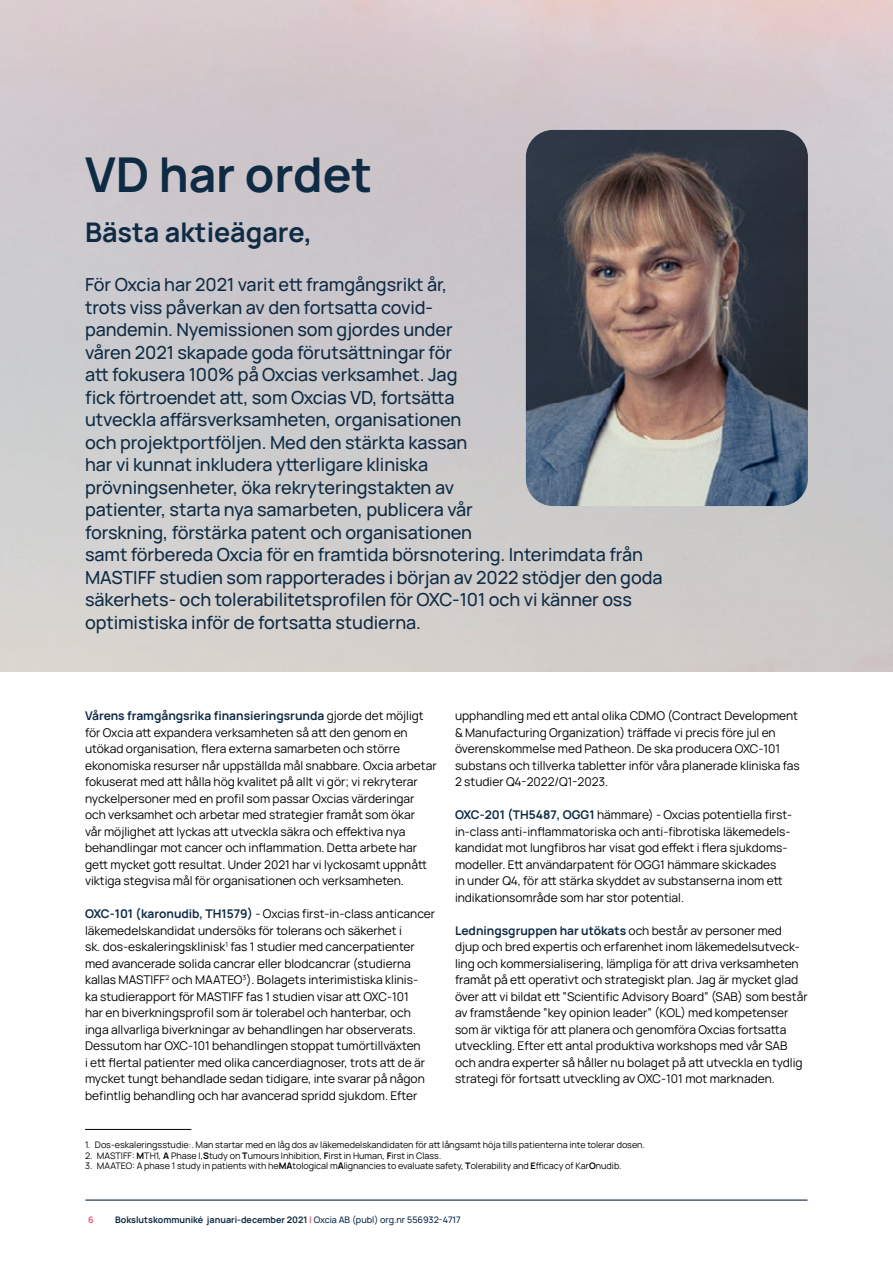
<style>
.page{position:relative;width:893px;height:1263px;background:#fff}
.page>*{position:absolute;margin:0;border:0;box-sizing:border-box;transform-origin:0 0}
.t1{font:700 48px "Manrope";color:#0f2b44}
.H1_liten{font:700 27px "Manrope";color:#0f2b44}
.Mindre_ingress{font:500 18px/22.5px "Manrope";letter-spacing:-.005em;color:#0f2b44}
.Inledande_Normal{font:12px/16.5px "Manrope";color:#000}
.Fotnot{font:9px "Manrope";color:#000}
.t2{font:700 9px "Manrope";color:#0f2b44}
.t3{font:700 9px "Manrope";color:#ed5a6c}
.s1{font-weight:700;color:#0f2b44}
.s2{font-weight:700}
.s3{color:#ed5a6c}
.s4{font-weight:500}
</style>
<div class="page">
<hr style="left:86px;top:1199px;width:721px;height:2px;background:#0f2b44">
<div style="left:0;top:0;width:893px;height:672px;background:#cecacc"></div>
<img style="left:526px;top:130px;width:282px;height:376px">
<hr style="left:85px;top:1129px;width:106px;height:1px;background:#000">
<h1 class="t1" style="left:85px;top:141px;width:289px">VD har ordet</h1>
<p class="H1_liten" style="left:85px;top:213px;width:229px">Bästa aktieägare,</p>
<p class="Mindre_ingress" style="left:85px;top:272px;width:579px">För Oxcia har 2021 varit ett framgångsrikt år,<br>trots viss påverkan av den fortsatta covid-<br>pandemin. Nyemissionen som gjordes under<br>våren 2021 skapade goda förutsättningar för<br>att fokusera 100% på Oxcias verksamhet. Jag<br>fick förtroendet att, som Oxcias VD, fortsätta<br>utveckla affärsverksamheten, organisationen<br>och projektportföljen. Med den stärkta kassan<br>har vi kunnat inkludera ytterligare kliniska<br>prövningsenheter, öka rekryteringstakten av<br>patienter, starta nya samarbeten, publicera vår<br>forskning, förstärka patent och organisationen<br>samt förbereda Oxcia för en framtida börsnotering. Interimdata från MASTIFF studien som rapporterades i början av 2022 stödjer den goda säkerhets- och tolerabilitetsprofilen för OXC-101 och vi känner oss optimistiska inför de fortsatta studierna.</p>
<p class="Inledande_Normal" style="left:85px;top:707px;width:353px"><span class="s1">Vårens framgångsrika finansieringsrunda</span> gjorde det möjligt för Oxcia att expandera verksamheten så att den genom en utökad organisation, flera externa samarbeten och större ekonomiska resurser når uppställda mål snabbare. Oxcia arbetar fokuserat med att hålla hög kvalitet på allt vi gör; vi rekryterar nyckelpersoner med en profil som passar Oxcias värderingar och verksamhet och arbetar med strategier framåt som ökar<br>vår möjlighet att lyckas att utveckla säkra och effektiva nya behandlingar mot cancer och inflammation. Detta arbete har gett mycket gott resultat. Under 2021 har vi lyckosamt uppnått viktiga stegvisa mål för organisationen och verksamheten.</p>
<p class="Inledande_Normal" style="left:85px;top:905px;width:352px"><span class="s1">OXC-101 (karonudib, TH1579)</span> - Oxcias first-in-class anticancer läkemedelskandidat undersöks för tolerans och säkerhet i<br>sk. dos-eskaleringsklinisk<sup>1</sup> fas 1 studier med cancerpatienter med avancerade solida cancrar eller blodcancrar (studierna kallas MASTIFF<sup>2</sup> och MAATEO<sup>3</sup>). Bolagets interimistiska klinis-<br>ka studierapport för MASTIFF fas 1 studien visar att OXC-101<br>har en biverkningsprofil som är tolerabel och hanterbar, och inga allvarliga biverkningar av behandlingen har observerats.<br>Dessutom har OXC-101 behandlingen stoppat tumörtillväxten<br>i ett flertal patienter med olika cancerdiagnoser, trots att de är mycket tungt behandlade sedan tidigare, inte svarar på någon befintlig behandling och har avancerad spridd sjukdom. Efter</p>
<p class="Fotnot" style="left:85px;top:1139px;width:561px">1. Dos-eskaleringsstudie:. Man startar med en låg dos av läkemedelskandidaten för att långsamt höja tills patienterna inte tolerar dosen.</p>
<p class="Fotnot" style="left:85px;top:1149px;width:358px">2. MASTIFF: <span class="s2">M</span>TH1, <span class="s2">A</span> Phase I,<span class="s2">S</span>tudy on <span class="s2">T</span>umours Inhibition, <span class="s2">F</span>irst in Human, <span class="s2">F</span>irst in Class.</p>
<p class="Fotnot" style="left:85px;top:1160px;width:538px">3. MAATEO: A phase 1 study in patients with he<span class="s2">MA</span>tological m<span class="s2">A</span>lignancies to evaluate safety, <span class="s2">T</span>olerability and <span class="s2">E</span>fficacy of Kar<span class="s2">O</span>nudib.</p>
<p class="Inledande_Normal" style="left:455px;top:707px;width:346px">upphandling med ett antal olika CDMO (Contract Development &amp; Manufacturing Organization) träffade vi precis före jul en överenskommelse med Patheon. De ska producera OXC-101 substans och tillverka tabletter inför våra planerade kliniska fas 2 studier Q4-2022/Q1-2023.</p>
<p class="Inledande_Normal" style="left:455px;top:806px;width:339px"><span class="s1">OXC-201 (TH5487, OGG1</span> hämmare) - Oxcias potentiella first&shy;in-class anti-inflammatoriska och anti-fibrotiska läkemedels&shy;kandidat mot lungfibros har visat god effekt i flera sjukdoms&shy;modeller. Ett användarpatent för OGG1 hämmare skickades<br>in under Q4, för att stärka skyddet av substanserna inom ett indikationsområde som har stor potential.</p>
<p class="Inledande_Normal" style="left:455px;top:921px;width:354px"><span class="s1">Ledningsgruppen har utökats</span> och består av personer med djup och bred expertis och erfarenhet inom läkemedelsutveck&shy;ling och kommersialisering, lämpliga för att driva verksamheten framåt på ett operativt och strategiskt plan. Jag är mycket glad över att vi bildat ett ”Scientific Advisory Board” (SAB) som består av framstående ”key opinion leader” (KOL) med kompetenser som är viktiga för att planera och genomföra Oxcias fortsatta utveckling. Efter ett antal produktiva workshops med vår SAB och andra experter så håller nu bolaget på att utveckla en tydlig strategi för fortsatt utveckling av OXC-101 mot marknaden.</p>
<p class="t3" style="left:88px;top:1213px;width:7px">6</p>
<p class="t2" style="left:115px;top:1213px;width:347px">Bokslutskommuniké januari-december 2021 <span class="s3">|</span> <span class="s4">Oxcia AB (publ) org.nr 556932-4717</span></p>
</div>
